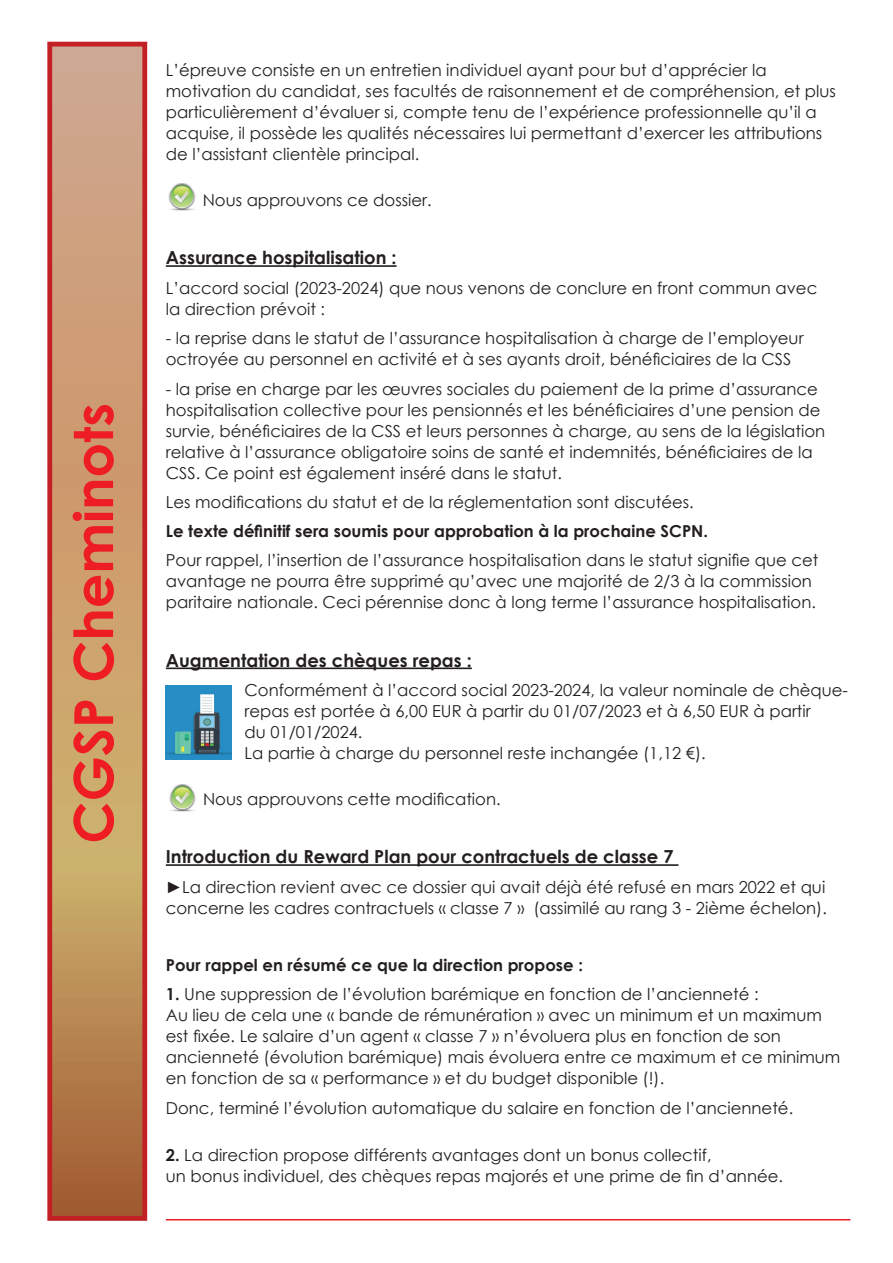
<style>
.page{position:relative;width:893px;height:1263px;background:#fff}
.page>*{position:absolute;margin:0;border:0;box-sizing:border-box;transform-origin:0 0}
.t1{font:700 54px "Century Gothic";color:#ee1d23}
.t2{font:700 18px "Century Gothic";color:#231f20}
.t3{font:16.5px/21px "Century Gothic";color:#231f20}
.t4{font:700 16.5px "Century Gothic";color:#231f20}
.s1{font-weight:700}
</style>
<div class="page">
<svg style="left:53px;top:48px;width:88px;height:1167px;background:#c6996a"></svg>
<div style="left:47px;top:42px;width:100px;height:1179px;border:5px solid #c22025"></div>
<hr style="left:166px;top:1219px;width:684px;height:1px;background:#ee1d23">
<hr style="left:166px;top:265px;width:231px;height:2px;background:#231f20">
<hr style="left:166px;top:667px;width:306px;height:2px;background:#231f20">
<hr style="left:166px;top:864px;width:512px;height:2px;background:#231f20">
<img style="left:165px;top:686px;width:67px;height:74px">
<img style="left:168px;top:183px;width:28px;height:27px">
<img style="left:169px;top:784px;width:27px;height:27px">
<h1 class="t1" style="left:52px;top:844px;width:442px;rotate:-90deg">CGSP Cheminots</h1>
<p class="t3" style="left:166px;top:59px;width:672px">L’épreuve consiste en un entretien individuel ayant pour but d’apprécier la motivation du candidat, ses facultés de raisonnement et de compréhension, et plus particulièrement d’évaluer si, compte tenu de l’expérience professionnelle qu’il a acquise, il possède les qualités nécessaires lui permettant d’exercer les attributions de l’assistant clientèle principal.</p>
<p class="t3" style="left:203px;top:189px;width:231px">Nous approuvons ce dossier.</p>
<p class="t2" style="left:166px;top:244px;width:232px">Assurance hospitalisation :</p>
<p class="t3" style="left:166px;top:277px;width:653px">L’accord social (2023-2024) que nous venons de conclure en front commun avec la direction prévoit :</p>
<p class="t3" style="left:166px;top:328px;width:639px">- la reprise dans le statut de l’assurance hospitalisation à charge de l’employeur octroyée au personnel en activité et à ses ayants droit, bénéficiaires de la CSS</p>
<p class="t3" style="left:166px;top:378px;width:661px">- la prise en charge par les œuvres sociales du paiement de la prime d’assurance hospitalisation collective pour les pensionnés et les bénéficiaires d’une pension de survie, bénéficiaires de la CSS et leurs personnes à charge, au sens de la législation relative à l’assurance obligatoire soins de santé et indemnités, bénéficiaires de la CSS. Ce point est également inséré dans le statut.</p>
<p class="t3" style="left:166px;top:492px;width:529px">Les modifications du statut et de la réglementation sont discutées.</p>
<p class="t4" style="left:166px;top:518px;width:544px">Le texte définitif sera soumis pour approbation à la prochaine SCPN.</p>
<p class="t3" style="left:166px;top:549px;width:654px">Pour rappel, l’insertion de l’assurance hospitalisation dans le statut signifie que cet avantage ne pourra être supprimé qu’avec une majorité de 2/3 à la commission paritaire nationale. Ceci pérennise donc à long terme l’assurance hospitalisation.</p>
<p class="t2" style="left:166px;top:646px;width:308px">Augmentation des chèques repas :</p>
<p class="t3" style="left:244px;top:679px;width:605px">Conformément à l’accord social 2023-2024, la valeur nominale de chèque&shy;repas est portée à 6,00 EUR à partir du 01/07/2023 et à 6,50 EUR à partir<br>du 01/01/2024.<br>La partie à charge du personnel reste inchangée (1,12 €).</p>
<p class="t3" style="left:203px;top:788px;width:299px">Nous approuvons cette modification.</p>
<p class="t2" style="left:166px;top:843px;width:509px">Introduction du Reward Plan pour contractuels de classe 7</p>
<p class="t3" style="left:166px;top:876px;width:663px">►La direction revient avec ce dossier qui avait déjà été refusé en mars 2022 et qui concerne les cadres contractuels « classe 7 » (assimilé au rang 3 - 2ième échelon).</p>
<p class="t4" style="left:166px;top:952px;width:419px">Pour rappel en résumé ce que la direction propose :</p>
<p class="t3" style="left:166px;top:983px;width:676px"><span class="s1">1.</span> Une suppression de l’évolution barémique en fonction de l’ancienneté :<br>Au lieu de cela une « bande de rémunération » avec un minimum et un maximum est fixée. Le salaire d’un agent « classe 7 » n’évoluera plus en fonction de son ancienneté (évolution barémique) mais évoluera entre ce maximum et ce minimum en fonction de sa « performance » et du budget disponible (!).</p>
<p class="t3" style="left:166px;top:1097px;width:629px">Donc, terminé l’évolution automatique du salaire en fonction de l’ancienneté.</p>
<p class="t3" style="left:166px;top:1144px;width:619px"><span class="s1">2.</span> La direction propose différents avantages dont un bonus collectif,<br>un bonus individuel, des chèques repas majorés et une prime de fin d’année.</p>
</div>
